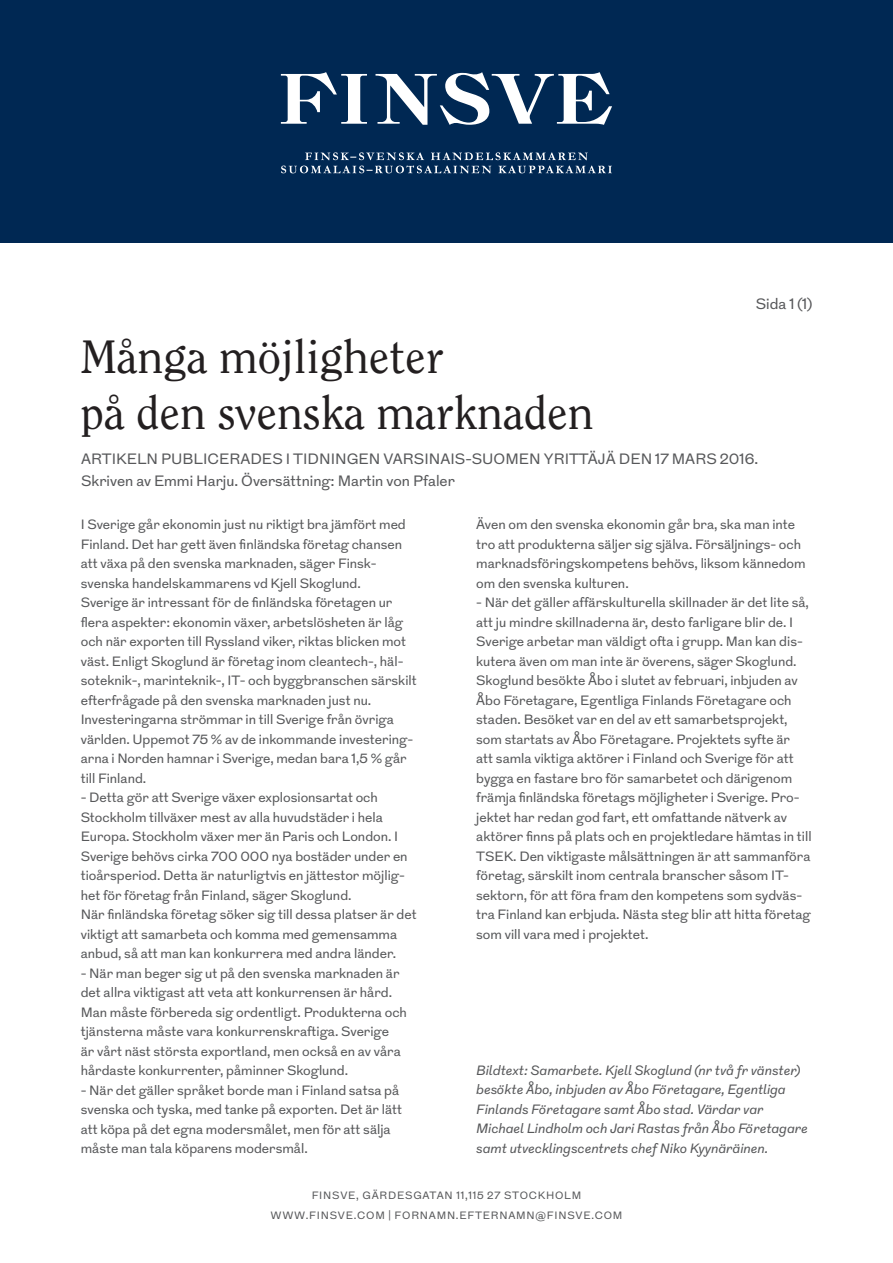
<style>
.page{position:relative;width:893px;height:1263px;background:#fff}
.page>*{position:absolute;margin:0;border:0;box-sizing:border-box;transform-origin:0 0}
.t1{font:46.5px/55.8px "Clearface Std";color:#231f20}
.Leipäteksti_Grot_reg{font:15px "Grot";color:#57585a}
.Leipäteksti_Grot_reg-2{font:13.5px/19.5px "Grot";color:#57585a}
.Leipäteksti_Grot_reg-3{font:italic 13.5px/19.5px "Grot";color:#57585a}
.Väliotsikko_Grot{font:10.65px "Grot";letter-spacing:.07em;color:#57585a}
</style>
<div class="page">
<div style="left:0;top:0;width:893px;height:242px;background:#002853"></div>
<svg style="left:281px;top:72px;width:86px;height:52px"></svg>
<svg style="left:375px;top:72px;width:237px;height:53px"></svg>
<svg style="left:281px;top:152px;width:331px;height:21px"></svg>
<p class="Leipäteksti_Grot_reg" style="left:756px;top:295px;width:58px">Sida 1 (1)</p>
<p class="t1" style="left:81px;top:329px;width:514px">Många möjligheter<br>på den svenska marknaden</p>
<p class="Leipäteksti_Grot_reg" style="left:81px;top:449px;width:678px">ARTIKELN PUBLICERADES I TIDNINGEN VARSINAIS-SUOMEN YRITTÄJÄ DEN 17 MARS 2016.</p>
<p class="Leipäteksti_Grot_reg" style="left:81px;top:472px;width:375px">Skriven av Emmi Harju. Översättning: Martin von Pfaler</p>
<p class="Leipäteksti_Grot_reg-2" style="left:476px;top:515px;width:331px">Även om den svenska ekonomin går bra, ska man inte tro att produkterna säljer sig själva. Försäljnings- och marknadsföringskompetens behövs, liksom kännedom om den svenska kulturen.</p>
<p class="Leipäteksti_Grot_reg-2" style="left:476px;top:593px;width:334px">- När det gäller affärskulturella skillnader är det lite så, att ju mindre skillnaderna är, desto farligare blir de. I Sverige arbetar man väldigt ofta i grupp. Man kan dis&shy;kutera även om man inte är överens, säger Skoglund.</p>
<p class="Leipäteksti_Grot_reg-2" style="left:476px;top:671px;width:337px">Skoglund besökte Åbo i slutet av februari, inbjuden av Åbo Företagare, Egentliga Finlands Företagare och staden. Besöket var en del av ett samarbetsprojekt, som startats av Åbo Företagare. Projektets syfte är<br>att samla viktiga aktörer i Finland och Sverige för att bygga en fastare bro för samarbetet och därigenom främja finländska företags möjligheter i Sverige. Pro&shy;jektet har redan god fart, ett omfattande nätverk av aktörer finns på plats och en projektledare hämtas in till TSEK. Den viktigaste målsättningen är att sammanföra företag, särskilt inom centrala branscher såsom IT&shy;sektorn, för att föra fram den kompetens som sydväs&shy;tra Finland kan erbjuda. Nästa steg blir att hitta företag som vill vara med i projektet.</p>
<p class="Leipäteksti_Grot_reg-2" style="left:81px;top:515px;width:327px">I Sverige går ekonomin just nu riktigt bra jämfört med Finland. Det har gett även finländska företag chansen att växa på den svenska marknaden, säger Finsk&shy;svenska handelskammarens vd Kjell Skoglund.</p>
<p class="Leipäteksti_Grot_reg-2" style="left:81px;top:593px;width:337px">Sverige är intressant för de finländska företagen ur flera aspekter: ekonomin växer, arbetslösheten är låg och när exporten till Ryssland viker, riktas blicken mot väst. Enligt Skoglund är företag inom cleantech-, häl&shy;soteknik-, marinteknik-, IT- och byggbranschen särskilt efterfrågade på den svenska marknaden just nu.</p>
<p class="Leipäteksti_Grot_reg-2" style="left:81px;top:710px;width:334px">Investeringarna strömmar in till Sverige från övriga världen. Uppemot 75 % av de inkommande investering&shy;arna i Norden hamnar i Sverige, medan bara 1,5 % går till Finland.</p>
<p class="Leipäteksti_Grot_reg-2" style="left:81px;top:788px;width:328px">- Detta gör att Sverige växer explosionsartat och Stockholm tillväxer mest av alla huvudstäder i hela Europa. Stockholm växer mer än Paris och London. I Sverige behövs cirka 700 000 nya bostäder under en tioårsperiod. Detta är naturligtvis en jättestor möjlig&shy;het för företag från Finland, säger Skoglund.</p>
<p class="Leipäteksti_Grot_reg-2" style="left:81px;top:905px;width:337px">När finländska företag söker sig till dessa platser är det viktigt att samarbeta och komma med gemensamma anbud, så att man kan konkurrera med andra länder.</p>
<p class="Leipäteksti_Grot_reg-2" style="left:81px;top:964px;width:328px">- När man beger sig ut på den svenska marknaden är det allra viktigast att veta att konkurrensen är hård.<br>Man måste förbereda sig ordentligt. Produkterna och tjänsterna måste vara konkurrenskraftiga. Sverige<br>är vårt näst största exportland, men också en av våra hårdaste konkurrenter, påminner Skoglund.</p>
<p class="Leipäteksti_Grot_reg-2" style="left:81px;top:1081px;width:323px">- När det gäller språket borde man i Finland satsa på svenska och tyska, med tanke på exporten. Det är lätt att köpa på det egna modersmålet, men för att sälja måste man tala köparens modersmål.</p>
<p class="Leipäteksti_Grot_reg-3" style="left:476px;top:1060px;width:333px">Bildtext: Samarbete. Kjell Skoglund (nr två fr vänster) besökte Åbo, inbjuden av Åbo Företagare, Egentliga Finlands Företagare samt Åbo stad. Värdar var Michael Lindholm och Jari Rastas från Åbo Företagare samt utvecklingscentrets chef Niko Kyynäräinen.</p>
<p class="Väliotsikko_Grot" style="left:312px;top:1188px;width:271px">FINSVE, GÄRDESGATAN 11,115 27 STOCKHOLM</p>
<p class="Väliotsikko_Grot" style="left:270px;top:1209px;width:353px">WWW.FINSVE.COM | FORNAMN.EFTERNAMN@FINSVE.COM</p>
</div>
